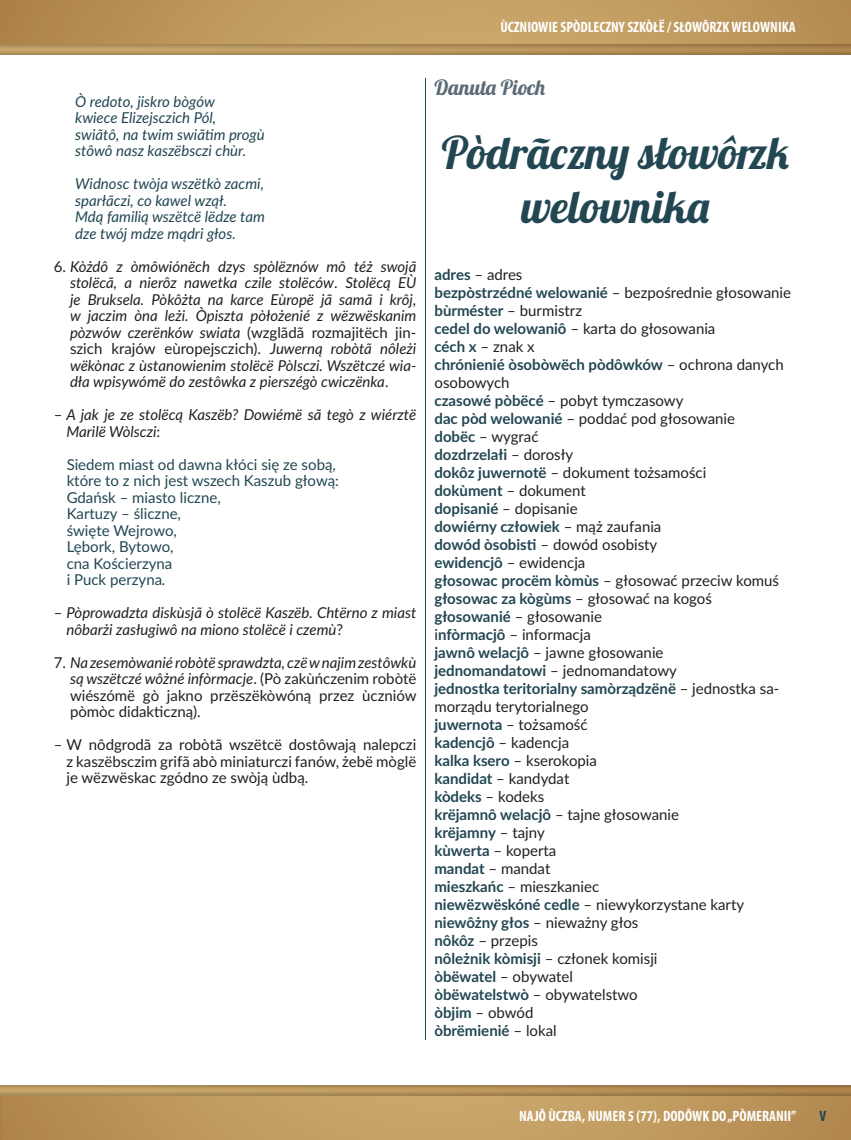
<style>
.page{position:relative;width:851px;height:1140px;background:#fff}
.page>*{position:absolute;margin:0;border:0;box-sizing:border-box;transform-origin:0 0}
.t1{font:45px/54px "Lobster 1.4";color:#224753;text-align:center}
.t2{font:21px "Lobster 1.4";color:#5b6c77}
.t3{font:15px/18px "Lato";color:#231f20;text-align:justify}
.t4{font:italic 15px/16.5px "Lato";color:#231f20}
.t5{font:italic 15px/16.5px "Lato";color:#224753}
.t6{font:15px/16.5px "Lato";color:#224753}
.t7{font:700 condensed 15px "Myriad Pro";color:#fff}
.t8{font:700 condensed 15px "Myriad Pro";color:#224753}
.s1{font-style:normal}
.s2{font-style:italic}
.s3{font-weight:700;color:#224753}
</style>
<div class="page">
<svg style="left:2px;top:1096px;width:848px;height:44px;background:#bf995e"></svg>
<hr style="left:0;top:1090px;width:2px;height:50px;background:#ab8048">
<svg style="left:0;top:0;width:850px;height:43px;background:#be985e"></svg>
<div style="left:0;top:1083px;width:850px;height:13px;background:#231f20;opacity:.75"></div>
<div style="left:0;top:43px;width:850px;height:14px;background:#231f20;opacity:.75"></div>
<hr style="left:425px;top:78px;width:1px;height:962px;background:#224753">
<p class="t7" style="left:500px;top:18px;width:297px">ÙCZNIOWIE SPÒDLECZNY SZKÒŁË / SŁOWÔRZK WELOWNIKA</p>
<p class="t5" style="left:75px;top:92px;width:191px">Ò redoto, jiskro bògów<br>kwiece Elizejsczich Pól,<br>swiãtô, na twim swiãtim progù stôwô nasz kaszëbsczi chùr.</p>
<p class="t5" style="left:75px;top:175px;width:191px">Widnosc twòja wszëtkò zacmi, sparłãczi, co kawel wzął.<br>Mdą familią wszëtcë lëdze tam dze twój mdze mądri głos.</p>
<p class="t4" style="left:70px;top:257px;width:348px;text-align:justify;text-indent:-16px"><span class="s1">6.</span> Kòżdô z òmôwiónëch dzys spòlëznów mô téż swojã stolëcã, a nierôz nawetka czile stolëców<span class="s1">.</span> Stolëcą EÙ je Bruksela. Pòkôżta na karce Eùropë jã samã i krôj, w jaczim òna leżi. Òpiszta pòłożenié z wëzwëskanim pòzwów czerënków swiata <span class="s1">(wzglãdã rozmajitëch jin&shy;szich krajów eùropejsczich).</span> Juwerną robòtã nôleżi wëkònac z ùstanowienim stolëcë Pòlsczi. Wszëtczé wia&shy;dła wpisywómë do zestôwka z pierszégò cwiczënka<span class="s1">.</span></p>
<p class="t4" style="left:66px;top:406px;width:351px;text-indent:-13px"><span class="s1">–</span> A jak je ze stolëcą Kaszëb? Dowiémë sã tegò z wiérztë<br>Marilë Wòlsczi<span class="s1">:</span></p>
<p class="t6" style="left:67px;top:455px;width:274px">Siedem miast od dawna kłóci się ze sobą, które to z nich jest wszech Kaszub głową:<br>Gdańsk – miasto liczne,<br>Kartuzy – śliczne,<br>święte Wejrowo,<br>Lębork, Bytowo,<br>cna Kościerzyna<br>i Puck perzyna<span class="s2">.</span></p>
<p class="t4" style="left:66px;top:604px;width:351px;text-indent:-13px"><span class="s1">–</span> Pòprowadzta diskùsjã ò stolëcë Kaszëb. Chtërno z miast nôbarżi zasługiwô na miono stolëcë i czemù<span class="s1">?</span></p>
<p class="t3" style="left:70px;top:653px;width:348px;line-height:16.5px;text-indent:-16px">7. <span class="s2">Na zesemòwanié robòtë sprawdzta, czë w najim zestôwkù są wszëtczé wôżné infòrmacje</span>. (Pò zakùńczenim robòtë wiészómë gò jakno przëszëkòwóną przez ùczniów pòmòc didakticzną).</p>
<p class="t3" style="left:66px;top:736px;width:351px;line-height:16.5px;text-indent:-13px">– W nôdgrodã za robòtã wszëtcë dostôwają nalepczi z kaszëbsczim grifã abò miniaturczi fanów, żebë mòglë je wëzwëskac zgódno ze swòją ùdbą.</p>
<h2 class="t2" style="left:434px;top:74px;width:112px">Danuta Pioch</h2>
<h1 class="t1" style="left:441px;top:125px;width:348px">Pòdrãczny słowôrzk welownika</h1>
<p class="t3" style="left:434px;top:265px;width:358px;text-align:left"><span class="s3">adres</span> – adres<br><span class="s3">bezpòstrzédné welowanié</span> – bezpośrednie głosowanie <span class="s3">bùrméster</span> – burmistrz<br><span class="s3">cedel do welowaniô</span> – karta do głosowania<br><span class="s3">céch x</span> – znak x<br><span class="s3">chrónienié òsobòwëch pòdôwków</span> – ochrona danych osobowych<br><span class="s3">czasowé pòbëcé</span> – pobyt tymczasowy<br><span class="s3">dac pòd welowanié</span> – poddać pod głosowanie<br><span class="s3">dobëc</span> – wygrać<br><span class="s3">dozdrzelałi</span> – dorosły<br><span class="s3">dokôz juwernotë</span> – dokument tożsamości<br><span class="s3">dokùment</span> – dokument<br><span class="s3">dopisanié</span> – dopisanie<br><span class="s3">dowiérny człowiek</span> – mąż zaufania<br><span class="s3">dowód òsobisti</span> – dowód osobisty<br><span class="s3">ewidencjô</span> – ewidencja<br><span class="s3">głosowac procëm kòmùs</span> – głosować przeciw komuś <span class="s3">głosowac za kògùms</span> – głosować na kogoś <span class="s3">głosowanié</span> – głosowanie<br>i<span class="s3">nfòrmacjô</span> – informacja<br><span class="s3">jawnô welacjô</span> – jawne głosowanie<br><span class="s3">jednomandatowi</span> – jednomandatowy<br><span class="s3">jednostka teritorialny samòrządzënë</span> – jednostka sa&shy;morządu terytorialnego<br><span class="s3">juwernota</span> – tożsamość<br><span class="s3">kadencjô</span> – kadencja<br><span class="s3">kalka ksero</span> – kserokopia<br><span class="s3">kandidat</span> – kandydat<br><span class="s3">kòdeks</span> – kodeks<br><span class="s3">krëjamnô welacjô</span> – tajne głosowanie<br><span class="s3">krëjamny</span> – tajny<br><span class="s3">kùwerta</span> – koperta<br><span class="s3">mandat</span> – mandat<br><span class="s3">mieszkańc</span> – mieszkaniec<br><span class="s3">niewëzwëskóné cedle</span> – niewykorzystane karty <span class="s3">niewôżny głos</span> – nieważny głos<br><span class="s3">nôkôz</span> – przepis<br><span class="s3">nôleżnik kòmisji</span> – członek komisji<br><span class="s3">òbëwatel</span> – obywatel<br><span class="s3">òbëwatelstwò</span> – obywatelstwo<br><span class="s3">òbjim</span> – obwód<br><span class="s3">òbrëmienié</span> – lokal</p>
<p class="t7" style="left:519px;top:1106px;width:278px">NAJÔ ÙCZBA, NUMER 5 (77), DODÔWK DO „PÒMERANII”</p>
<p class="t8" style="left:819px;top:1106px;width:8px">V</p>
</div>
